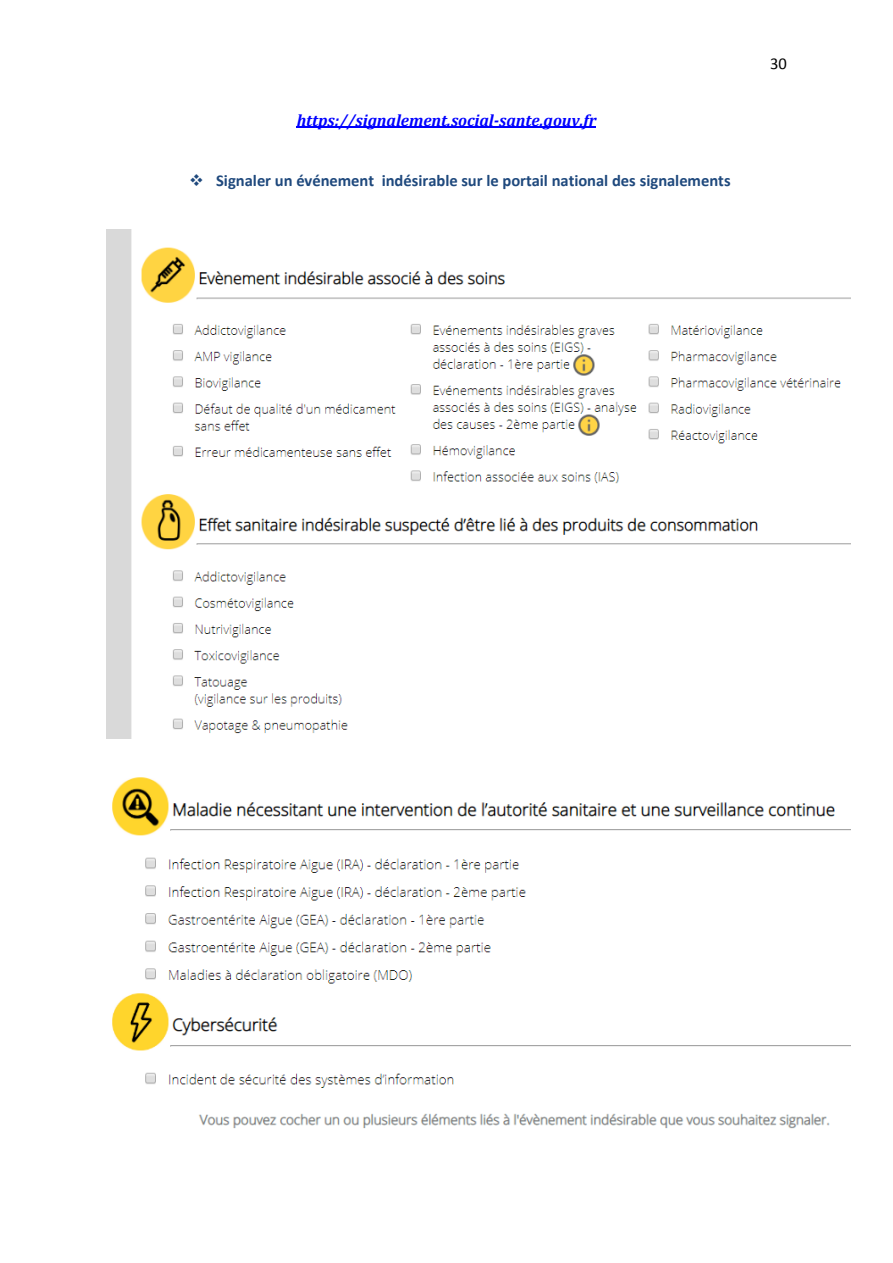
<style>
.page{position:relative;width:893px;height:1263px;background:#fff}
.page>*{position:absolute;margin:0;border:0;box-sizing:border-box;transform-origin:0 0}
.t1{font:700 16.5px "Calibri";letter-spacing:-.005em;color:#1f497d}
.t2{font:italic 700 16.5px "Cambria";letter-spacing:-.005em;color:#00f}
.t3{font:16.5px "Calibri";color:#000}
</style>
<div class="page">
<hr style="left:297px;top:127px;width:299px;height:1px;background:#00f">
<img style="left:112px;top:777px;width:738px;height:352px">
<img style="left:107px;top:230px;width:744px;height:509px">
<h1 class="t2" style="left:297px;top:110px;width:301px">https://signalement.social-sante.gouv.fr</h1>
<p class="t1" style="left:189px;top:174px;width:543px">❖ Signaler un événement indésirable sur le portail national des signalements</p>
<p class="t3" style="left:770px;top:56px;width:18px">30</p>
</div>
